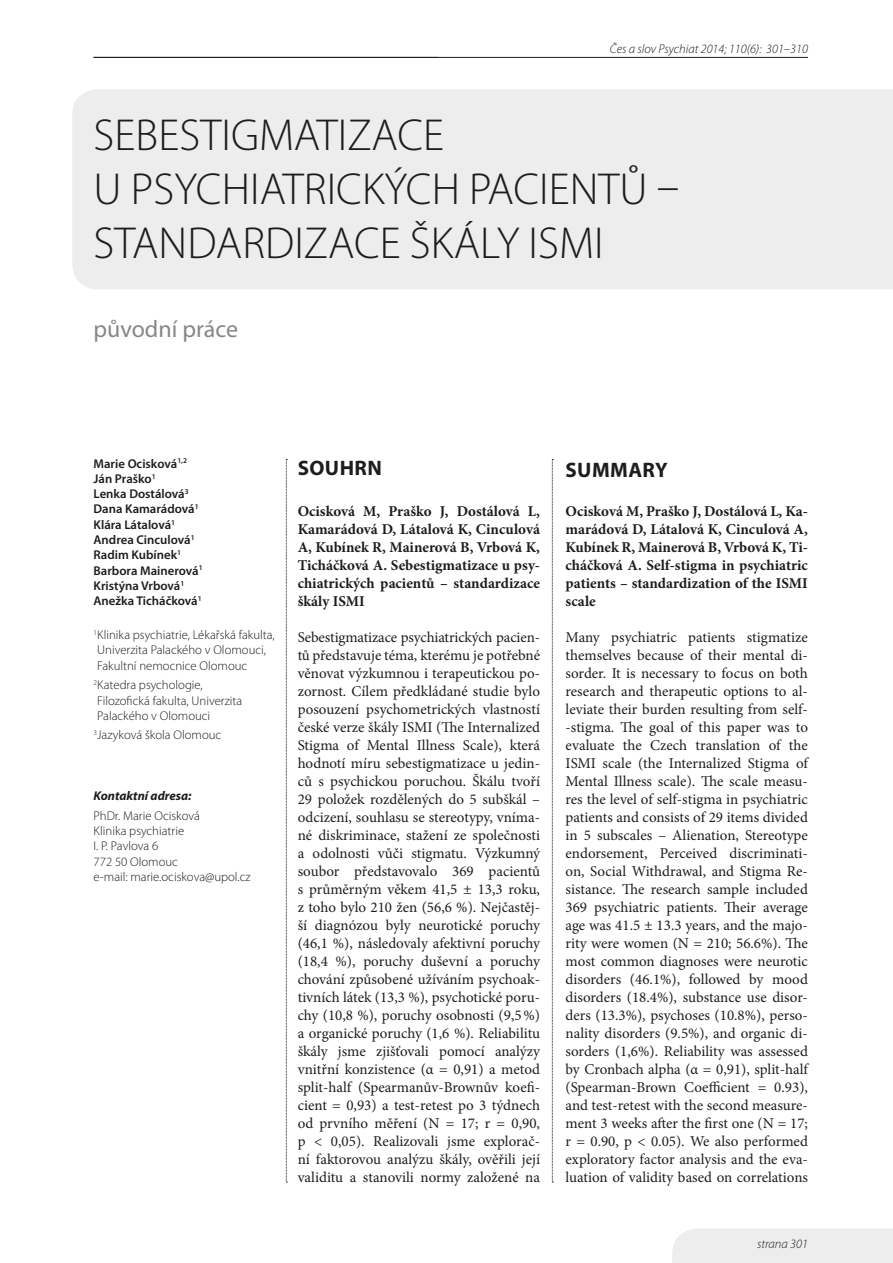
<style>
.page{position:relative;width:893px;height:1263px;background:#fff}
.page>*{position:absolute;margin:0;border:0;box-sizing:border-box;transform-origin:0 0}
.t1{font:300 45px/54px "Myriad Pro";color:#1d1d1b}
.t2{font:24px "Myriad Pro";color:#878787}
.t3{font:700 21px "Myriad Pro";letter-spacing:.02em;color:#1d1d1b}
.t4{font:15px/18px "Minion Pro";color:#1d1d1b;text-align:justify}
.t5{font:700 15px/18px "Minion Pro";color:#1d1d1b;text-align:justify}
.t6{font:300 12.75px/15.3px "Myriad Pro";color:#1d1d1b}
.t7{font:600 12.75px/15.3px "Myriad Pro";color:#1d1d1b}
.t8{font:italic 300 12.75px "Myriad Pro";color:#1d1d1b}
.t9{font:italic 700 12.75px "Myriad Pro";color:#1d1d1b}
</style>
<div class="page">
<hr style="left:94px;top:57px;width:714px;height:1px;background:#1d1d1b">
<div style="left:672px;top:1228px;width:221px;height:35px;background:#ededed"></div>
<div style="left:72px;top:89px;width:821px;height:200px;background:#ededed"></div>
<svg style="left:286px;top:459px;width:1px;height:724px"></svg>
<svg style="left:552px;top:459px;width:1px;height:724px"></svg>
<p class="t8" style="left:610px;top:42px;width:199px">Čes a slov Psychiat 2014; 110(6): 301–310</p>
<h1 class="t1" style="left:94px;top:109px;width:352px">Sebesti gmati zace ups</h1>
<h1 class="t1" style="left:94px;top:163px;width:587px;text-indent:81px">ychiatrických paci entů – standardizace škály ISMI</h1>
<h2 class="t2" style="left:94px;top:314px;width:146px">původní práce</h2>
<p class="t7" style="left:94px;top:455px;width:111px">Marie Ocisková<sup>1,2<br></sup>Ján Praško<sup>1<br></sup>Lenka Dostálová<sup>3<br></sup>Dana Kamarádová<sup>1<br></sup>Klára Látalová<sup>1<br></sup>Andrea Cinculová<sup>1<br></sup>Radim Kubínek<sup>1<br></sup>Barbora Mainerová<sup>1<br></sup>Kristýna Vrbová<sup>1<br></sup>Anežka Ticháčková<sup>1</sup></p>
<p class="t6" style="left:94px;top:627px;width:183px"><sup>1</sup>Klinika psychiatrie, Lékařská fakulta,<br>Univerzita Palackého v Olomouci,<br>Fakultní nemocnice Olomouc</p>
<p class="t6" style="left:94px;top:678px;width:150px"><sup>2</sup>Katedra psychologie,<br>Filozofická fakulta, Univerzita<br>Palackého v Olomouci</p>
<p class="t6" style="left:94px;top:728px;width:129px"><sup>3</sup>Jazyková škola Olomouc</p>
<p class="t9" style="left:94px;top:787px;width:100px">Kontaktní adresa:</p>
<p class="t6" style="left:94px;top:808px;width:158px">PhDr. Marie Ocisková<br>Klinika psychiatrie<br>I. P. Pavlova 6<br>772 50 Olomouc<br>e-mail: marie.ociskova@upol.cz</p>
<h3 class="t3" style="left:298px;top:454px;width:86px">SOUHRN</h3>
<p class="t5" style="left:298px;top:502px;width:244px">Ocisková M, Praško J, Dostálová L, Kamarádová D, Látalová K, Cinculová A, Kubínek R, Mainerová B, Vrbová K, Ticháčková A. Sebestigmatizace u psy&shy;chiatrických pacientů – standardizace škály ISMI</p>
<p class="t4" style="left:298px;top:628px;width:244px">Sebestigmatizace psychiatrických pacien&shy;tů představuje téma, kterému je potřebné věnovat výzkumnou i terapeutickou po&shy;zornost. Cílem předkládané studie bylo posouzení psychometrických vlastností české verze škály ISMI (The Internalized Stigma of Mental Illness Scale), která hodnotí míru sebestigmatizace u jedin&shy;ců s psychickou poruchou. Škálu tvoří 29 položek rozdělených do 5 subškál – odcizení, souhlasu se stereotypy, vníma&shy;né diskriminace, stažení ze společnosti a odolnosti vůči stigmatu. Výzkumný soubor představovalo 369 pacientů s průměrným věkem 41,5 ± 13,3 roku, z toho bylo 210 žen (56,6 %). Nejčastěj&shy;ší diagnózou byly neurotické poruchy (46,1 %), následovaly afektivní poruchy (18,4 %), poruchy duševní a poruchy chování způsobené užíváním psychoak&shy;tivních látek (13,3 %), psychotické poru&shy;chy (10,8 %), poruchy osobnosti (9,5%) a organické poruchy (1,6 %). Reliabilitu škály jsme zjišťovali pomocí analýzy vnitřní konzistence (α = 0,91) a metod split-half (Spearmanův-Brownův koefi&shy;cient = 0,93) a test-retest po 3 týdnech od prvního měření (N = 17; r = 0,90, p &lt; 0,05). Realizovali jsme explorač&shy;ní faktorovou analýzu škály, ověřili její validitu a stanovili normy založené na</p>
<h3 class="t3" style="left:566px;top:456px;width:104px">SUMMARY</h3>
<p class="t5" style="left:566px;top:502px;width:244px">Ocisková M, Praško J, Dostálová L, Ka&shy;marádová D, Látalová K, Cinculová A, Kubínek R, Mainerová B, Vrbová K, Ti&shy;cháčková A. Self-stigma in psychiatric patients – standardization of the ISMI scale</p>
<p class="t4" style="left:566px;top:628px;width:244px">Many psychiatric patients stigmatize themselves because of their mental di&shy;sorder. It is necessary to focus on both research and therapeutic options to al&shy;leviate their burden resulting from self--stigma. The goal of this paper was to evaluate the Czech translation of the ISMI scale (the Internalized Stigma of Mental Illness scale). The scale measu&shy;res the level of self-stigma in psychiatric patients and consists of 29 items divided in 5 subscales – Alienation, Stereotype endorsement, Perceived discriminati&shy;on, Social Withdrawal, and Stigma Re&shy;sistance. The research sample included 369 psychiatric patients. Their average age was 41.5 ± 13.3 years, and the majo&shy;rity were women (N = 210; 56.6%). The most common diagnoses were neurotic disorders (46.1%), followed by mood disorders (18.4%), substance use disor&shy;ders (13.3%), psychoses (10.8%), perso&shy;nality disorders (9.5%), and organic di&shy;sorders (1,6%). Reliability was assessed by Cronbach alpha (α = 0,91), split-half (Spearman-Brown Coefficient = 0.93), and test-retest with the second measure&shy;ment 3 weeks after the first one (N = 17; r = 0.90, p &lt; 0.05). We also performed exploratory factor analysis and the eva&shy;luation of validity based on correlations</p>
<p class="t8" style="left:757px;top:1237px;width:52px">strana 301</p>
</div>
